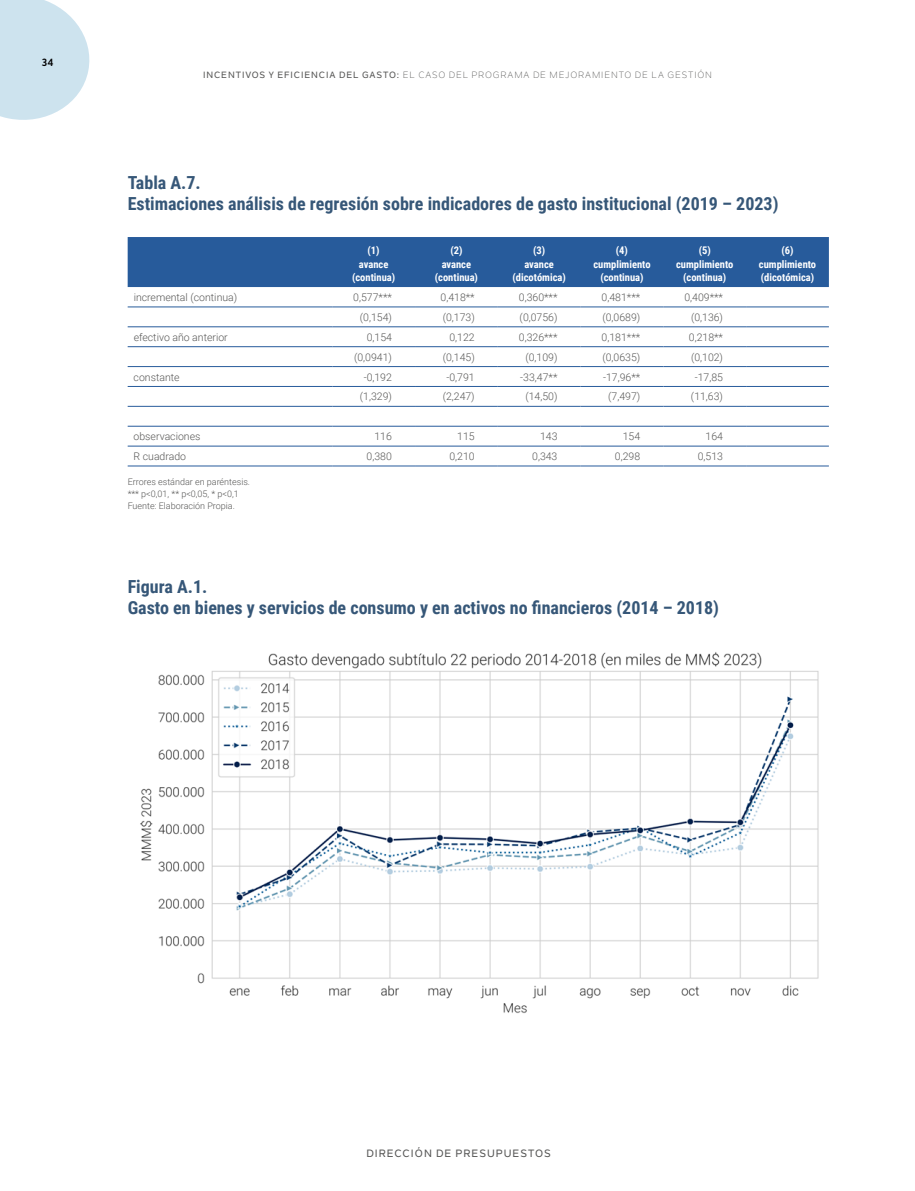
<style>
.page{position:relative;width:915px;height:1191px;background:#fff}
.page>*{position:absolute;margin:0;border:0;box-sizing:border-box;transform-origin:0 0}
.t1{font:700 18px/21px "Roboto Condensed";color:#365778}
.t2{font:300 10.5px "Roboto";color:#575756}
.t3{font:700 10.5px/13.5px "Roboto Condensed";color:#fff;text-align:center}
.t4{font:500 10.5px "Nolan Next";letter-spacing:.1em;color:#575756}
.t5{font:700 10.5px "Nolan Next";color:#000}
.t6{font:300 9px/12px "Roboto";color:#575756}
.t7{font:9px "Nolan Next";letter-spacing:.1em;color:#575756}
.s1{font-weight:500}
</style>
<div class="page">
<svg style="left:0;top:0;width:90px;height:120px"></svg>
<div style="left:128px;top:237px;width:700px;height:50px;background:#275b9b"></div>
<hr style="left:128px;top:306px;width:204px;height:1px;background:#275b9b">
<hr style="left:332px;top:306px;width:83px;height:1px;background:#275b9b">
<hr style="left:415px;top:306px;width:82px;height:1px;background:#275b9b">
<hr style="left:497px;top:306px;width:83px;height:1px;background:#275b9b">
<hr style="left:580px;top:306px;width:83px;height:1px;background:#275b9b">
<hr style="left:663px;top:306px;width:82px;height:1px;background:#275b9b">
<hr style="left:745px;top:306px;width:83px;height:1px;background:#275b9b">
<hr style="left:128px;top:326px;width:204px;height:1px;background:#275b9b">
<hr style="left:332px;top:326px;width:83px;height:1px;background:#275b9b">
<hr style="left:415px;top:326px;width:82px;height:1px;background:#275b9b">
<hr style="left:497px;top:326px;width:83px;height:1px;background:#275b9b">
<hr style="left:580px;top:326px;width:83px;height:1px;background:#275b9b">
<hr style="left:663px;top:326px;width:82px;height:1px;background:#275b9b">
<hr style="left:745px;top:326px;width:83px;height:1px;background:#275b9b">
<hr style="left:128px;top:346px;width:204px;height:1px;background:#275b9b">
<hr style="left:332px;top:346px;width:83px;height:1px;background:#275b9b">
<hr style="left:415px;top:346px;width:82px;height:1px;background:#275b9b">
<hr style="left:497px;top:346px;width:83px;height:1px;background:#275b9b">
<hr style="left:580px;top:346px;width:83px;height:1px;background:#275b9b">
<hr style="left:663px;top:346px;width:82px;height:1px;background:#275b9b">
<hr style="left:745px;top:346px;width:83px;height:1px;background:#275b9b">
<hr style="left:128px;top:366px;width:204px;height:1px;background:#275b9b">
<hr style="left:332px;top:366px;width:83px;height:1px;background:#275b9b">
<hr style="left:415px;top:366px;width:82px;height:1px;background:#275b9b">
<hr style="left:497px;top:366px;width:83px;height:1px;background:#275b9b">
<hr style="left:580px;top:366px;width:83px;height:1px;background:#275b9b">
<hr style="left:663px;top:366px;width:82px;height:1px;background:#275b9b">
<hr style="left:745px;top:366px;width:83px;height:1px;background:#275b9b">
<hr style="left:128px;top:386px;width:204px;height:1px;background:#275b9b">
<hr style="left:332px;top:386px;width:83px;height:1px;background:#275b9b">
<hr style="left:415px;top:386px;width:82px;height:1px;background:#275b9b">
<hr style="left:497px;top:386px;width:83px;height:1px;background:#275b9b">
<hr style="left:580px;top:386px;width:83px;height:1px;background:#275b9b">
<hr style="left:663px;top:386px;width:82px;height:1px;background:#275b9b">
<hr style="left:745px;top:386px;width:83px;height:1px;background:#275b9b">
<hr style="left:128px;top:406px;width:204px;height:1px;background:#275b9b">
<hr style="left:332px;top:406px;width:83px;height:1px;background:#275b9b">
<hr style="left:415px;top:406px;width:82px;height:1px;background:#275b9b">
<hr style="left:497px;top:406px;width:83px;height:1px;background:#275b9b">
<hr style="left:580px;top:406px;width:83px;height:1px;background:#275b9b">
<hr style="left:663px;top:406px;width:82px;height:1px;background:#275b9b">
<hr style="left:745px;top:406px;width:83px;height:1px;background:#275b9b">
<hr style="left:128px;top:426px;width:204px;height:1px;background:#275b9b">
<hr style="left:332px;top:426px;width:83px;height:1px;background:#275b9b">
<hr style="left:415px;top:426px;width:82px;height:1px;background:#275b9b">
<hr style="left:497px;top:426px;width:83px;height:1px;background:#275b9b">
<hr style="left:580px;top:426px;width:83px;height:1px;background:#275b9b">
<hr style="left:663px;top:426px;width:82px;height:1px;background:#275b9b">
<hr style="left:745px;top:426px;width:83px;height:1px;background:#275b9b">
<hr style="left:128px;top:446px;width:204px;height:1px;background:#275b9b">
<hr style="left:332px;top:446px;width:83px;height:1px;background:#275b9b">
<hr style="left:415px;top:446px;width:82px;height:1px;background:#275b9b">
<hr style="left:497px;top:446px;width:83px;height:1px;background:#275b9b">
<hr style="left:580px;top:446px;width:83px;height:1px;background:#275b9b">
<hr style="left:663px;top:446px;width:82px;height:1px;background:#275b9b">
<hr style="left:745px;top:446px;width:83px;height:1px;background:#275b9b">
<hr style="left:128px;top:465px;width:204px;height:1px;background:#275b9b">
<hr style="left:332px;top:465px;width:83px;height:1px;background:#275b9b">
<hr style="left:415px;top:465px;width:82px;height:1px;background:#275b9b">
<hr style="left:497px;top:465px;width:83px;height:1px;background:#275b9b">
<hr style="left:580px;top:465px;width:83px;height:1px;background:#275b9b">
<hr style="left:663px;top:465px;width:82px;height:1px;background:#275b9b">
<hr style="left:745px;top:465px;width:83px;height:1px;background:#275b9b">
<img style="left:140px;top:652px;width:679px;height:361px">
<p class="t5" style="left:42px;top:56px;width:13px">34</p>
<p class="t7" style="left:203px;top:69px;width:510px"><span class="s1">INCENTIVOS Y EFICIENCIA DEL GASTO:</span> EL CASO DEL PROGRAMA DE MEJORAMIENTO DE LA GESTIÓN</p>
<h1 class="t1" style="left:128px;top:171px;width:652px">Tabla A.7.<br>Estimaciones análisis de regresión sobre indicadores de gasto institucional (2019 – 2023)</h1>
<p class="t3" style="left:352px;top:243px;width:45px">(1) avance (continua)</p>
<p class="t3" style="left:434px;top:243px;width:45px">(2) avance (continua)</p>
<p class="t3" style="left:512px;top:243px;width:55px">(3)<br>avance (dicotómica)</p>
<p class="t3" style="left:593px;top:243px;width:59px">(4) cumplimiento (continua)</p>
<p class="t3" style="left:676px;top:243px;width:59px">(5) cumplimiento (continua)</p>
<p class="t3" style="left:758px;top:243px;width:59px">(6) cumplimiento (dicotómica)</p>
<p class="t2" style="left:134px;top:290px;width:105px">incremental (continua)</p>
<p class="t2" style="left:353px;top:290px;width:40px">0,577***</p>
<p class="t2" style="left:440px;top:290px;width:36px">0,418**</p>
<p class="t2" style="left:518px;top:290px;width:40px">0,360***</p>
<p class="t2" style="left:601px;top:290px;width:40px">0,481***</p>
<p class="t2" style="left:684px;top:290px;width:40px">0,409***</p>
<p class="t2" style="left:360px;top:310px;width:34px">(0,154)</p>
<p class="t2" style="left:442px;top:310px;width:34px">(0,173)</p>
<p class="t2" style="left:519px;top:310px;width:39px">(0,0756)</p>
<p class="t2" style="left:602px;top:310px;width:39px">(0,0689)</p>
<p class="t2" style="left:690px;top:310px;width:34px">(0,136)</p>
<p class="t2" style="left:134px;top:330px;width:96px">efectivo año anterior</p>
<p class="t2" style="left:366px;top:330px;width:27px">0,154</p>
<p class="t2" style="left:449px;top:330px;width:27px">0,122</p>
<p class="t2" style="left:518px;top:330px;width:40px">0,326***</p>
<p class="t2" style="left:601px;top:330px;width:40px">0,181***</p>
<p class="t2" style="left:688px;top:330px;width:36px">0,218**</p>
<p class="t2" style="left:354px;top:349px;width:39px">(0,0941)</p>
<p class="t2" style="left:442px;top:349px;width:34px">(0,145)</p>
<p class="t2" style="left:525px;top:349px;width:34px">(0,109)</p>
<p class="t2" style="left:602px;top:349px;width:39px">(0,0635)</p>
<p class="t2" style="left:690px;top:349px;width:34px">(0,102)</p>
<p class="t2" style="left:134px;top:369px;width:47px">constante</p>
<p class="t2" style="left:363px;top:369px;width:30px">-0,192</p>
<p class="t2" style="left:446px;top:369px;width:30px">-0,791</p>
<p class="t2" style="left:520px;top:369px;width:39px">-33,47**</p>
<p class="t2" style="left:603px;top:369px;width:39px">-17,96**</p>
<p class="t2" style="left:694px;top:369px;width:30px">-17,85</p>
<p class="t2" style="left:360px;top:389px;width:34px">(1,329)</p>
<p class="t2" style="left:442px;top:389px;width:34px">(2,247)</p>
<p class="t2" style="left:525px;top:389px;width:34px">(14,50)</p>
<p class="t2" style="left:608px;top:389px;width:34px">(7,497)</p>
<p class="t2" style="left:690px;top:389px;width:34px">(11,63)</p>
<p class="t2" style="left:134px;top:429px;width:68px">observaciones</p>
<p class="t2" style="left:374px;top:429px;width:19px">116</p>
<p class="t2" style="left:457px;top:429px;width:19px">115</p>
<p class="t2" style="left:540px;top:429px;width:19px">143</p>
<p class="t2" style="left:622px;top:429px;width:19px">154</p>
<p class="t2" style="left:705px;top:429px;width:19px">164</p>
<p class="t2" style="left:133px;top:449px;width:54px">R cuadrado</p>
<p class="t2" style="left:366px;top:449px;width:27px">0,380</p>
<p class="t2" style="left:449px;top:449px;width:27px">0,210</p>
<p class="t2" style="left:532px;top:449px;width:27px">0,343</p>
<p class="t2" style="left:614px;top:449px;width:27px">0,298</p>
<p class="t2" style="left:697px;top:449px;width:27px">0,513</p>
<p class="t6" style="left:128px;top:475px;width:124px">Errores estándar en paréntesis. *** p&lt;0,01, ** p&lt;0,05, * p&lt;0,1<br>Fuente: Elaboración Propia.</p>
<h1 class="t1" style="left:128px;top:575px;width:592px">Figura A.1.<br>Gasto en bienes y servicios de consumo y en activos no financieros (2014 – 2018)</h1>
<p class="t4" style="left:366px;top:1147px;width:186px">DIRECCIÓN DE PRESUPUESTOS</p>
</div>
